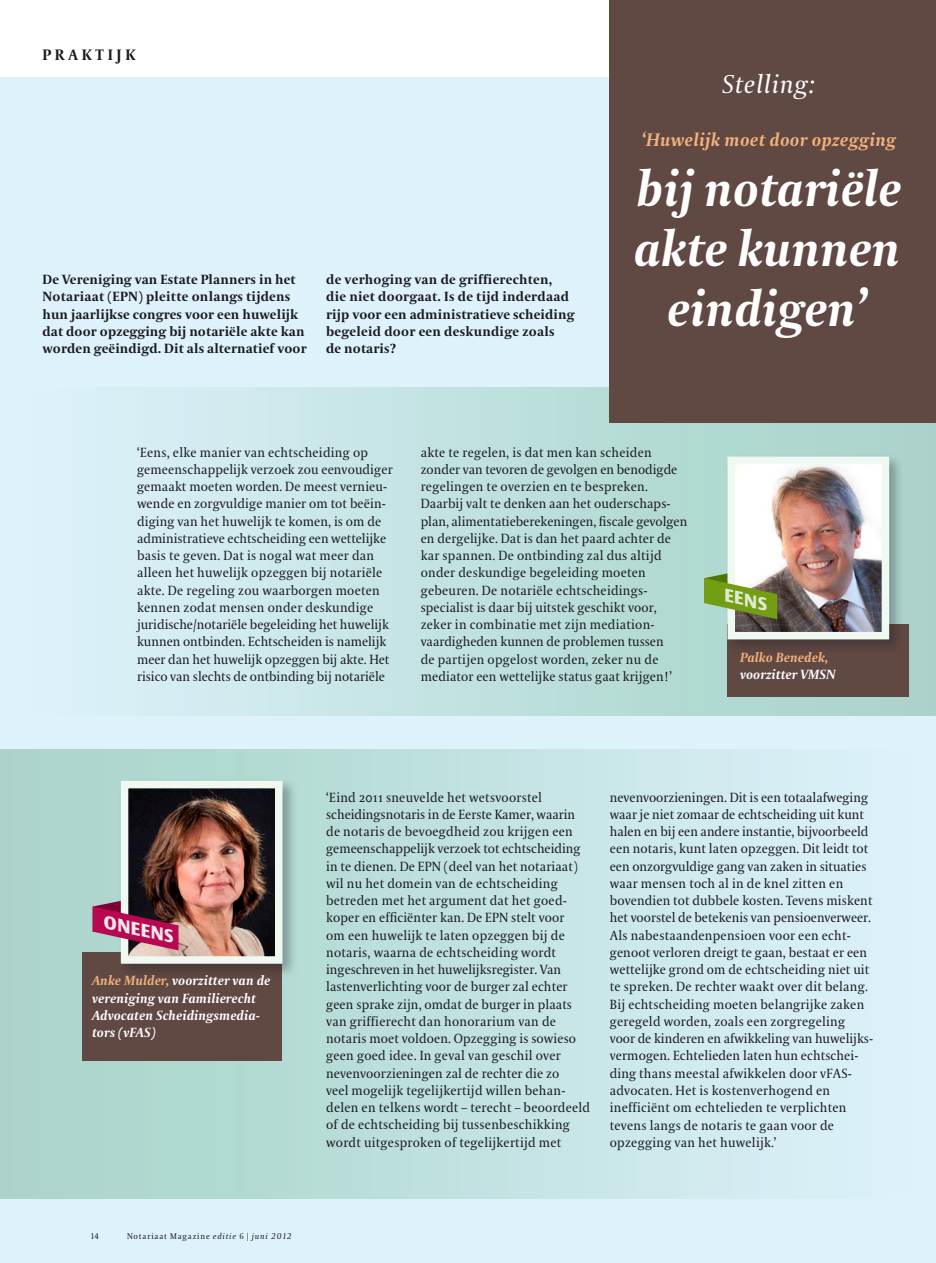
<style>
.page{position:relative;width:936px;height:1263px;background:#fff}
.page>*{position:absolute;margin:0;border:0;box-sizing:border-box;transform-origin:0 0}
.t1{font:italic 700 49.5px/60px "VPRO Coranto";color:#fff;text-align:center}
.t2{font:italic 25.5px "VPRO Coranto";letter-spacing:.03em;color:#fff}
.t3{font:italic 700 18px "VPRO Coranto";letter-spacing:.02em;color:#f3b17b}
.t4{font:italic 700 17.55px "VPRO Vesta";color:#f5e9ea}
.t5{font:italic 700 17.55px "VPRO Vesta";color:#e0ead0}
.t6{font:700 15px "VPRO Coranto";letter-spacing:.25em;color:#1a1a1f}
.t7{font:13.2px/17.2px "VPRO Coranto";letter-spacing:.01em;color:#1a1a1f}
.t8{font:700 13.2px/17.2px "VPRO Coranto";letter-spacing:.01em;color:#1a1a1f}
.t9{font:italic 700 13.2px/17.2px "VPRO Coranto";letter-spacing:.01em;color:#fff}
.t10{font:italic 700 13.2px "VPRO Coranto";letter-spacing:.01em;color:#f3b17b}
.t11{font:8.25px "VPRO Coranto";letter-spacing:.1em;color:#1a1a1f}
.t12{font:8.25px "VPRO Coranto Cn";color:#1a1a1f}
.s1{color:#f3b17b}
.s2{font-style:italic}
.s3{font-family:"VPRO Coranto Cn"}
</style>
<div class="page">
<div style="left:0;top:77px;width:935px;height:1186px;background:#def2fc"></div>
<div style="left:0;top:750px;width:914px;height:448px;background:linear-gradient(to right,#a6d1c5,#ddf2fa)"></div>
<div style="left:30px;top:388px;width:905px;height:327px;background:linear-gradient(to right,#ddf3fc,#a3cdc1)"></div>
<div style="left:609px;top:0;width:326px;height:422px;background:#604843"></div>
<div style="left:727px;top:625px;width:181px;height:72px;background:#604843"></div>
<div style="left:83px;top:952px;width:199px;height:108px;background:#604843"></div>
<div style="left:117px;top:777px;width:187px;height:208px;background:#1a1a1f;opacity:.33"></div>
<img style="left:130px;top:790px;width:143px;height:165px">
<div style="left:121px;top:781px;width:161px;height:183px;border:8px solid #eff8f1"></div>
<svg style="left:93px;top:894px;width:85px;height:56px;background:#903d5e"></svg>
<div style="left:724px;top:453px;width:186px;height:208px;background:#1a1a1f;opacity:.33"></div>
<img style="left:736px;top:466px;width:144px;height:164px">
<div style="left:727px;top:457px;width:162px;height:182px;border:8px solid #eff8f1"></div>
<svg style="left:704px;top:566px;width:73px;height:53px;background:#99b36d"></svg>
<p class="t6" style="left:43px;top:45px;width:94px">Praktijk</p>
<p class="t8" style="left:43px;top:271px;width:266px">De Vereniging van Estate Planners in het Notariaat (EPN) pleitte onlangs tijdens hun jaarlijkse congres voor een huwelijk dat door opzegging bij notariële akte kan worden geëindigd. Dit als alternatief voor</p>
<p class="t8" style="left:326px;top:271px;width:250px">de verhoging van de griffierechten, die niet doorgaat. Is de tijd inderdaad rijp voor een administratieve scheiding begeleid door een deskundige zoals<br>de notaris?</p>
<h2 class="t2" style="left:722px;top:69px;width:94px">Stelling:</h2>
<h3 class="t3" style="left:641px;top:128px;width:255px">‘Huwelijk moet door opzegging</h3>
<h1 class="t1" style="left:633px;top:158px;width:269px">bij notariële akte kunnen eindigen’</h1>
<p class="t7" style="left:137px;top:443px;width:257px">‘Eens, elke manier van echtscheiding op gemeenschappelijk verzoek zou eenvoudiger gemaakt moeten worden. De meest vernieu&shy;wende en zorgvuldige manier om tot beëin&shy;diging van het huwelijk te komen, is om de administratieve echtscheiding een wettelijke basis te geven. Dat is nogal wat meer dan alleen het huwelijk opzeggen bij notariële akte. De regeling zou waarborgen moeten kennen zodat mensen onder deskundige juridische/notariële begeleiding het huwelijk kunnen ontbinden. Echtscheiden is namelijk meer dan het huwelijk opzeggen bij akte. Het risico van slechts de ontbinding bij notariële</p>
<p class="t7" style="left:420px;top:443px;width:268px">akte te regelen, is dat men kan scheiden zonder van tevoren de gevolgen en benodigde regelingen te overzien en te bespreken.<br>Daarbij valt te denken aan het ouderschaps&shy;plan, alimentatieberekeningen, fiscale gevolgen en dergelijke. Dat is dan het paard achter de kar spannen. De ontbinding zal dus altijd onder deskundige begeleiding moeten gebeuren. De notariële echtscheidings&shy;specialist is daar bij uitstek geschikt voor, zeker in combinatie met zijn mediation&shy;vaardigheden kunnen de problemen tussen<br>de partijen opgelost worden, zeker nu de mediator een wettelijke status gaat krijgen!’</p>
<h3 class="t5" style="left:727px;top:588px;width:45px;rotate:12deg">eens</h3>
<p class="t10" style="left:740px;top:649px;width:90px">Palko Benedek,</p>
<p class="t9" style="left:740px;top:666px;width:97px">voorzitter VMSN</p>
<h3 class="t4" style="left:107px;top:914px;width:73px;rotate:12deg">oneens</h3>
<p class="t9" style="left:92px;top:972px;width:180px"><span class="s1">Anke Mulder,</span> voorzitter van de vereniging van Familierecht<br>Advocaten Scheidingsmedia&shy;tors (vFAS)</p>
<p class="t12" style="left:91px;top:1231px;width:9px">14</p>
<p class="t11" style="left:127px;top:1231px;width:166px">Notariaat Magazine <span class="s2">editie</span> <span class="s3">6 |</span> <span class="s2">juni 2012</span></p>
<p class="t7" style="left:326px;top:788px;width:265px">‘Eind 2011 sneuvelde het wetsvoorstel scheidingsnotaris in de Eerste Kamer, waarin de notaris de bevoegdheid zou krijgen een gemeenschappelijk verzoek tot echtscheiding in te dienen. De EPN (deel van het notariaat) wil nu het domein van de echtscheiding betreden met het argument dat het goed&shy;koper en efficiënter kan. De EPN stelt voor<br>om een huwelijk te laten opzeggen bij de notaris, waarna de echtscheiding wordt ingeschreven in het huwelijksregister. Van lastenverlichting voor de burger zal echter geen sprake zijn, omdat de burger in plaats van griffierecht dan honorarium van de notaris moet voldoen. Opzegging is sowieso geen goed idee. In geval van geschil over nevenvoorzieningen zal de rechter die zo<br>veel mogelijk tegelijkertijd willen behan&shy;delen en telkens wordt – terecht – beoordeeld of de echtscheiding bij tussenbeschikking wordt uitgesproken of tegelijkertijd met</p>
<p class="t7" style="left:609px;top:788px;width:265px">nevenvoorzieningen. Dit is een totaalafweging waar je niet zomaar de echtscheiding uit kunt halen en bij een andere instantie, bijvoorbeeld een notaris, kunt laten opzeggen. Dit leidt tot een onzorgvuldige gang van zaken in situaties waar mensen toch al in de knel zitten en bovendien tot dubbele kosten. Tevens miskent het voorstel de betekenis van pensioenverweer.<br>Als nabestaandenpensioen voor een echt&shy;genoot verloren dreigt te gaan, bestaat er een wettelijke grond om de echtscheiding niet uit te spreken. De rechter waakt over dit belang.<br>Bij echtscheiding moeten belangrijke zaken geregeld worden, zoals een zorgregeling voor de kinderen en afwikkeling van huwelijks&shy;vermogen. Echtelieden laten hun echtschei&shy;ding thans meestal afwikkelen door vFAS-- advocaten. Het is kostenverhogend en inefficiënt om echtelieden te verplichten tevens langs de notaris te gaan voor de opzegging van het huwelijk.’</p>
</div>
